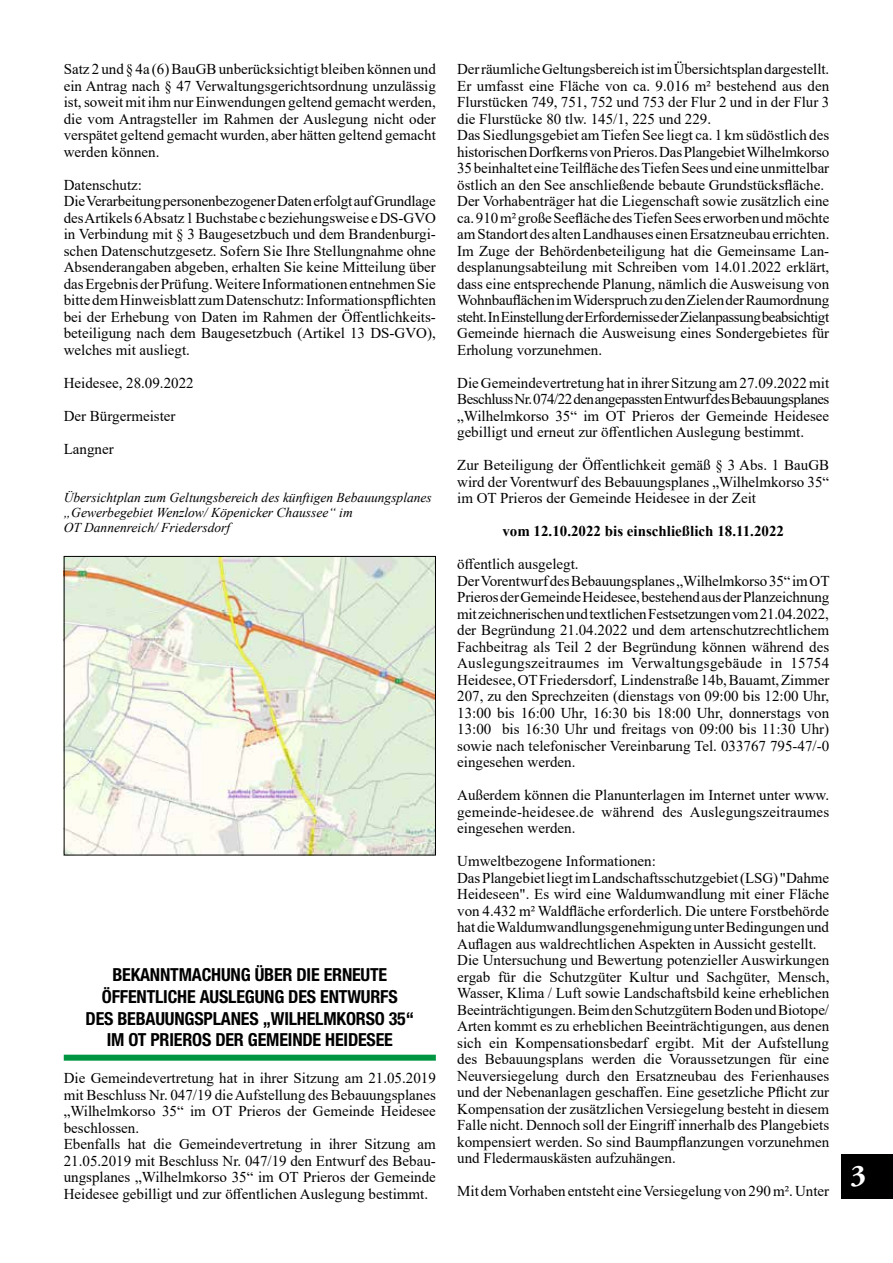
<style>
.page{position:relative;width:893px;height:1263px;background:#fff}
.page>*{position:absolute;margin:0;border:0;box-sizing:border-box;transform-origin:0 0}
.t1{font:700 30px "Adobe Garamond Pro";color:#fff}
.t2{font:700 condensed 18px/21.6px "Helvetica Neue LT Std";letter-spacing:-.01em;color:#000;text-align:center}
.t3{font:15px/16.5px "Times New Roman";color:#000}
.t4{font:700 15px "Times New Roman";color:#000}
.t5{font:italic 13.5px/15px "Times New Roman";color:#000}
</style>
<div class="page">
<div style="left:842px;top:1154px;width:51px;height:45px;background:#000"></div>
<div style="left:64px;top:1055px;width:372px;height:6px;background:#009641"></div>
<img style="left:66px;top:558px;width:368px;height:295px">
<div style="left:64px;top:556px;width:372px;height:299px;border:1px solid #000"></div>
<p class="t3" style="left:64px;top:60px;width:374px;text-align:justify">Satz 2 und § 4a (6) BauGB unberücksichtigt bleiben können und ein Antrag nach § 47 Verwaltungsgerichtsordnung unzulässig ist, soweit mit ihm nur Einwendungen geltend gemacht werden, die vom Antragsteller im Rahmen der Auslegung nicht oder verspätet geltend gemacht wurden, aber hätten geltend gemacht werden können.</p>
<p class="t3" style="left:64px;top:176px;width:374px">Datenschutz:<br>Die Verarbeitung personenbezogener Daten erfolgt auf Grundlage des Artikels 6 Absatz 1 Buchstabe c beziehungsweise e DS-GVO in Verbindung mit § 3 Baugesetzbuch und dem Brandenburgi&shy;schen Datenschutzgesetz. Sofern Sie Ihre Stellungnahme ohne Absenderangaben abgeben, erhalten Sie keine Mitteilung über das Ergebnis der Prüfung. Weitere Informationen entnehmen Sie bitte dem Hinweisblatt zum Datenschutz: Informationspflichten bei der Erhebung von Daten im Rahmen der Öffentlichkeits&shy;beteiligung nach dem Baugesetzbuch (Artikel 13 DS-GVO), welches mit ausliegt.</p>
<p class="t3" style="left:64px;top:374px;width:131px">Heidesee, 28.09.2022</p>
<p class="t3" style="left:64px;top:407px;width:113px">Der Bürgermeister</p>
<p class="t3" style="left:64px;top:440px;width:51px">Langner</p>
<p class="t5" style="left:64px;top:489px;width:370px">Übersichtplan zum Geltungsbereich des künftigen Bebauungsplanes „Gewerbegebiet Wenzlow/ Köpenicker Chaussee“ im<br>OT Dannenreich/ Friedersdorf</p>
<p class="t2" style="left:86px;top:964px;width:330px">BEKANNTMACHUNG ÜBER DIE ERNEUTE ÖFFENTLICHE AUSLEGUNG DES ENTWURFS<br>DES BEBAUUNGSPLANES „WILHELMKORSO 35“ IM OT PRIEROS DER GEMEINDE HEIDESEE</p>
<p class="t3" style="left:64px;top:1070px;width:374px">Die Gemeindevertretung hat in ihrer Sitzung am 21.05.2019 mit Beschluss Nr. 047/19 die Aufstellung des Bebauungsplanes „Wilhelmkorso 35“ im OT Prieros der Gemeinde Heidesee beschlossen.<br>Ebenfalls hat die Gemeindevertretung in ihrer Sitzung am 21.05.2019 mit Beschluss Nr. 047/19 den Entwurf des Bebau&shy;ungsplanes „Wilhelmkorso 35“ im OT Prieros der Gemeinde Heidesee gebilligt und zur öffentlichen Auslegung bestimmt.</p>
<p class="t3" style="left:457px;top:60px;width:374px">Der räumliche Geltungsbereich ist im Übersichtsplan dargestellt.<br>Er umfasst eine Fläche von ca. 9.016 m² bestehend aus den Flurstücken 749, 751, 752 und 753 der Flur 2 und in der Flur 3 die Flurstücke 80 tlw. 145/1, 225 und 229.<br>Das Siedlungsgebiet am Tiefen See liegt ca. 1 km südöstlich des historischen Dorfkerns von Prieros. Das Plangebiet Wilhelmkorso 35 beinhaltet eine Teilfläche des Tiefen Sees und eine unmittelbar östlich an den See anschließende bebaute Grundstücksfläche.<br>Der Vorhabenträger hat die Liegenschaft sowie zusätzlich eine ca. 910 m² große Seefläche des Tiefen Sees erworben und möchte am Standort des alten Landhauses einen Ersatzneubau errichten.<br>Im Zuge der Behördenbeteiligung hat die Gemeinsame Lan&shy;desplanungsabteilung mit Schreiben vom 14.01.2022 erklärt, dass eine entsprechende Planung, nämlich die Ausweisung von Wohnbauflächen im Widerspruch zu den Zielen der Raumordnung steht. In Einstellung der Erfordernisse der Zielanpassung beabsichtigt Gemeinde hiernach die Ausweisung eines Sondergebietes für Erholung vorzunehmen.</p>
<p class="t3" style="left:457px;top:374px;width:374px;text-align:justify">Die Gemeindevertretung hat in ihrer Sitzung am 27.09.2022 mit Beschluss Nr. 074/22 den angepassten Entwurf des Bebauungsplanes „Wilhelmkorso 35“ im OT Prieros der Gemeinde Heidesee gebilligt und erneut zur öffentlichen Auslegung bestimmt.</p>
<p class="t3" style="left:457px;top:456px;width:374px;text-align:justify">Zur Beteiligung der Öffentlichkeit gemäß § 3 Abs. 1 BauGB wird der Vorentwurf des Bebauungsplanes „Wilhelmkorso 35“ im OT Prieros der Gemeinde Heidesee in der Zeit</p>
<p class="t4" style="left:502px;top:520px;width:283px">vom 12.10.2022 bis einschließlich 18.11.2022</p>
<p class="t3" style="left:457px;top:555px;width:374px">öffentlich ausgelegt.<br>Der Vorentwurf des Bebauungsplanes „Wilhelmkorso 35“ im OT Prieros der Gemeinde Heidesee, bestehend aus der Planzeichnung mit zeichnerischen und textlichen Festsetzungen vom 21.04.2022, der Begründung 21.04.2022 und dem artenschutzrechtlichem Fachbeitrag als Teil 2 der Begründung können während des Auslegungszeitraumes im Verwaltungsgebäude in 15754<br>Heidesee, OT Friedersdorf, Lindenstraße 14b, Bauamt, Zimmer 207, zu den Sprechzeiten (dienstags von 09:00 bis 12:00 Uhr, 13:00 bis 16:00 Uhr, 16:30 bis 18:00 Uhr, donnerstags von 13:00 bis 16:30 Uhr und freitags von 09:00 bis 11:30 Uhr) sowie nach telefonischer Vereinbarung Tel. 033767 795-47/-0 eingesehen werden.</p>
<p class="t3" style="left:457px;top:786px;width:374px;text-align:justify">Außerdem können die Planunterlagen im Internet unter www. gemeinde-heidesee.de während des Auslegungszeitraumes eingesehen werden.</p>
<p class="t3" style="left:457px;top:852px;width:374px">Umweltbezogene Informationen:<br>Das Plangebiet liegt im Landschaftsschutzgebiet (LSG) "Dahme Heideseen". Es wird eine Waldumwandlung mit einer Fläche von 4.432 m² Waldfläche erforderlich. Die untere Forstbehörde hat die Waldumwandlungsgenehmigung unter Bedingungen und Auflagen aus waldrechtlichen Aspekten in Aussicht gestellt.<br>Die Untersuchung und Bewertung potenzieller Auswirkungen ergab für die Schutzgüter Kultur und Sachgüter, Mensch, Wasser, Klima / Luft sowie Landschaftsbild keine erheblichen Beeinträchtigungen. Beim den Schutzgütern Boden und Biotope/ Arten kommt es zu erheblichen Beeinträchtigungen, aus denen sich ein Kompensationsbedarf ergibt. Mit der Aufstellung des Bebauungsplans werden die Voraussetzungen für eine Neuversiegelung durch den Ersatzneubau des Ferienhauses und der Nebenanlagen geschaffen. Eine gesetzliche Pflicht zur Kompensation der zusätzlichen Versiegelung besteht in diesem Falle nicht. Dennoch soll der Eingriff innerhalb des Plangebiets kompensiert werden. So sind Baumpflanzungen vorzunehmen und Fledermauskästen aufzuhängen.</p>
<p class="t3" style="left:457px;top:1182px;width:374px">Mit dem Vorhaben entsteht eine Versiegelung von 290 m². Unter</p>
<h1 class="t1" style="left:850px;top:1158px;width:17px">3</h1>
</div>
